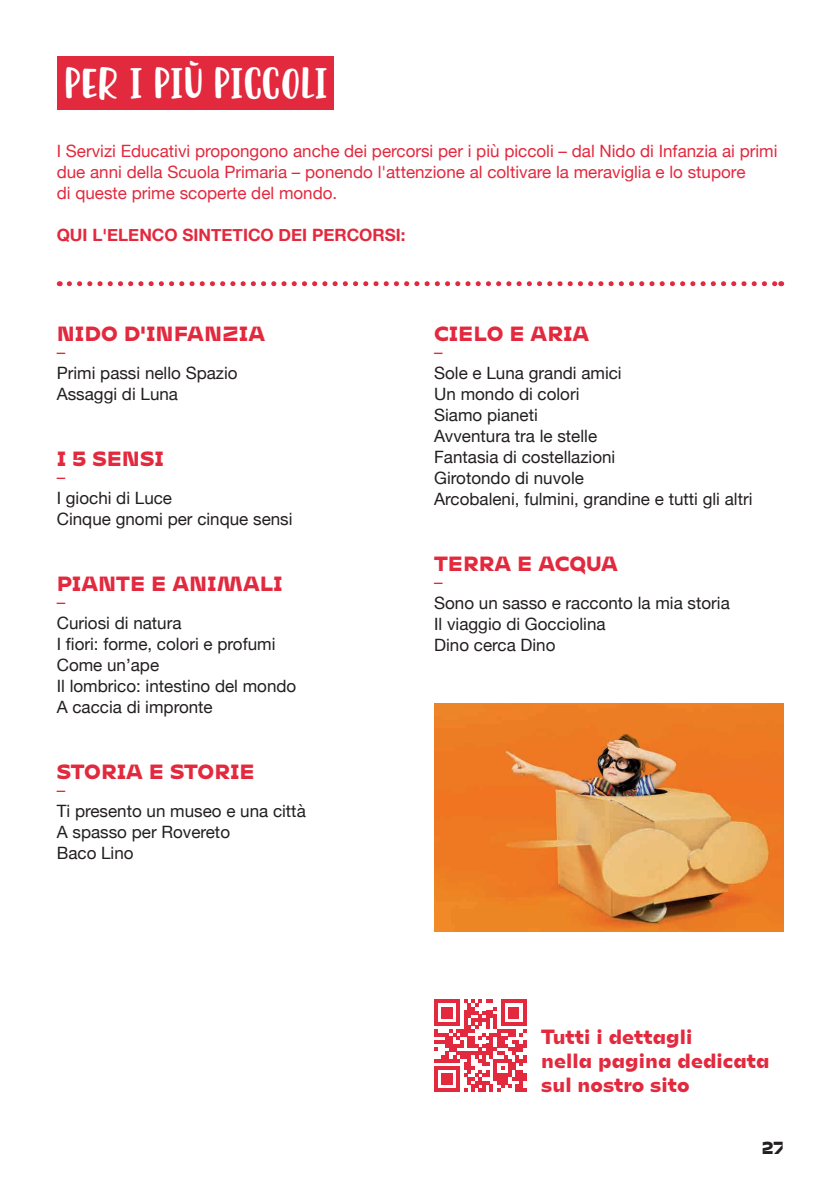
<style>
.page{position:relative;width:840px;height:1191px;background:#fff}
.page>*{position:absolute;margin:0;border:0;box-sizing:border-box;transform-origin:0 0}
.t1{font:40px "Kulhu One";color:#fff}
.titolo{font:900 20px/24px "Mohol";color:#e2293e}
.testo{font:17px "Helvetica Neue";color:#231f20}
.testo-2{font:17px "Helvetica Neue";color:#e2293e}
.testo-3{font:700 17px "Helvetica Neue";color:#e2293e}
.t2{font:900 17px "Mohol";color:#231f20}
</style>
<div class="page">
<div style="left:57px;top:57px;width:276px;height:53px;background:#e2293e"></div>
<svg style="left:69px;top:281px;width:712px;height:5px"></svg>
<svg style="left:434px;top:999px;width:92px;height:92px"></svg>
<img style="left:434px;top:704px;width:348px;height:227px">
<p class="t1" style="left:65px;top:56px;width:265px">PER I PIÙ PICCOLI</p>
<p class="testo-2" style="left:57px;top:139px;width:722px">I Servizi Educativi propongono anche dei percorsi per i più piccoli – dal Nido di Infanzia ai primi</p>
<p class="testo-2" style="left:57px;top:160px;width:689px">due anni della Scuola Primaria – ponendo l'attenzione al coltivare la meraviglia e lo stupore</p>
<p class="testo-2" style="left:57px;top:181px;width:282px">di queste prime scoperte del mondo.</p>
<p class="testo-3" style="left:57px;top:222px;width:350px">QUI L'ELENCO SINTETICO DEI PERCORSI:</p>
<p class="titolo" style="left:57px;top:321px;width:210px">NIDO D'INFANZIA</p>
<p class="testo-2" style="left:57px;top:339px;width:10px">–</p>
<p class="testo" style="left:57px;top:360px;width:182px">Primi passi nello Spazio</p>
<p class="testo" style="left:57px;top:381px;width:123px">Assaggi di Luna</p>
<p class="titolo" style="left:57px;top:446px;width:109px">I 5 SENSI</p>
<p class="testo-2" style="left:57px;top:464px;width:10px">–</p>
<p class="testo" style="left:57px;top:485px;width:117px">I giochi di Luce</p>
<p class="testo" style="left:57px;top:506px;width:237px">Cinque gnomi per cinque sensi</p>
<p class="titolo" style="left:57px;top:571px;width:227px">PIANTE E ANIMALI</p>
<p class="testo-2" style="left:57px;top:589px;width:10px">–</p>
<p class="testo" style="left:57px;top:610px;width:126px">Curiosi di natura</p>
<p class="testo" style="left:57px;top:631px;width:220px">I fiori: forme, colori e profumi</p>
<p class="testo" style="left:57px;top:652px;width:104px">Come un’ape</p>
<p class="testo" style="left:57px;top:673px;width:241px">Il lombrico: intestino del mondo</p>
<p class="testo" style="left:57px;top:694px;width:157px">A caccia di impronte</p>
<p class="titolo" style="left:57px;top:759px;width:199px">STORIA E STORIE</p>
<p class="testo-2" style="left:57px;top:777px;width:10px">–</p>
<p class="testo" style="left:57px;top:798px;width:250px">Ti presento un museo e una città</p>
<p class="testo" style="left:57px;top:819px;width:175px">A spasso per Rovereto</p>
<p class="testo" style="left:57px;top:840px;width:78px">Baco Lino</p>
<p class="titolo" style="left:434px;top:321px;width:156px">CIELO E ARIA</p>
<p class="testo-2" style="left:434px;top:339px;width:10px">–</p>
<p class="testo" style="left:434px;top:360px;width:189px">Sole e Luna grandi amici</p>
<p class="testo" style="left:434px;top:381px;width:147px">Un mondo di colori</p>
<p class="testo" style="left:434px;top:402px;width:105px">Siamo pianeti</p>
<p class="testo" style="left:434px;top:423px;width:164px">Avventura tra le stelle</p>
<p class="testo" style="left:434px;top:444px;width:182px">Fantasia di costellazioni</p>
<p class="testo" style="left:434px;top:465px;width:151px">Girotondo di nuvole</p>
<p class="testo" style="left:434px;top:486px;width:320px">Arcobaleni, fulmini, grandine e tutti gli altri</p>
<p class="titolo" style="left:434px;top:551px;width:185px">TERRA E ACQUA</p>
<p class="testo-2" style="left:434px;top:569px;width:10px">–</p>
<p class="testo" style="left:434px;top:590px;width:297px">Sono un sasso e racconto la mia storia</p>
<p class="testo" style="left:434px;top:611px;width:173px">Il viaggio di Gocciolina</p>
<p class="testo" style="left:434px;top:632px;width:123px">Dino cerca Dino</p>
<p class="titolo" style="left:541px;top:1024px;width:152px">Tutti i dettagli</p>
<p class="titolo" style="left:541px;top:1048px;width:230px">nella pagina dedicata sul nostro sito</p>
<p class="t2" style="left:761px;top:1137px;width:23px">27</p>
</div>
